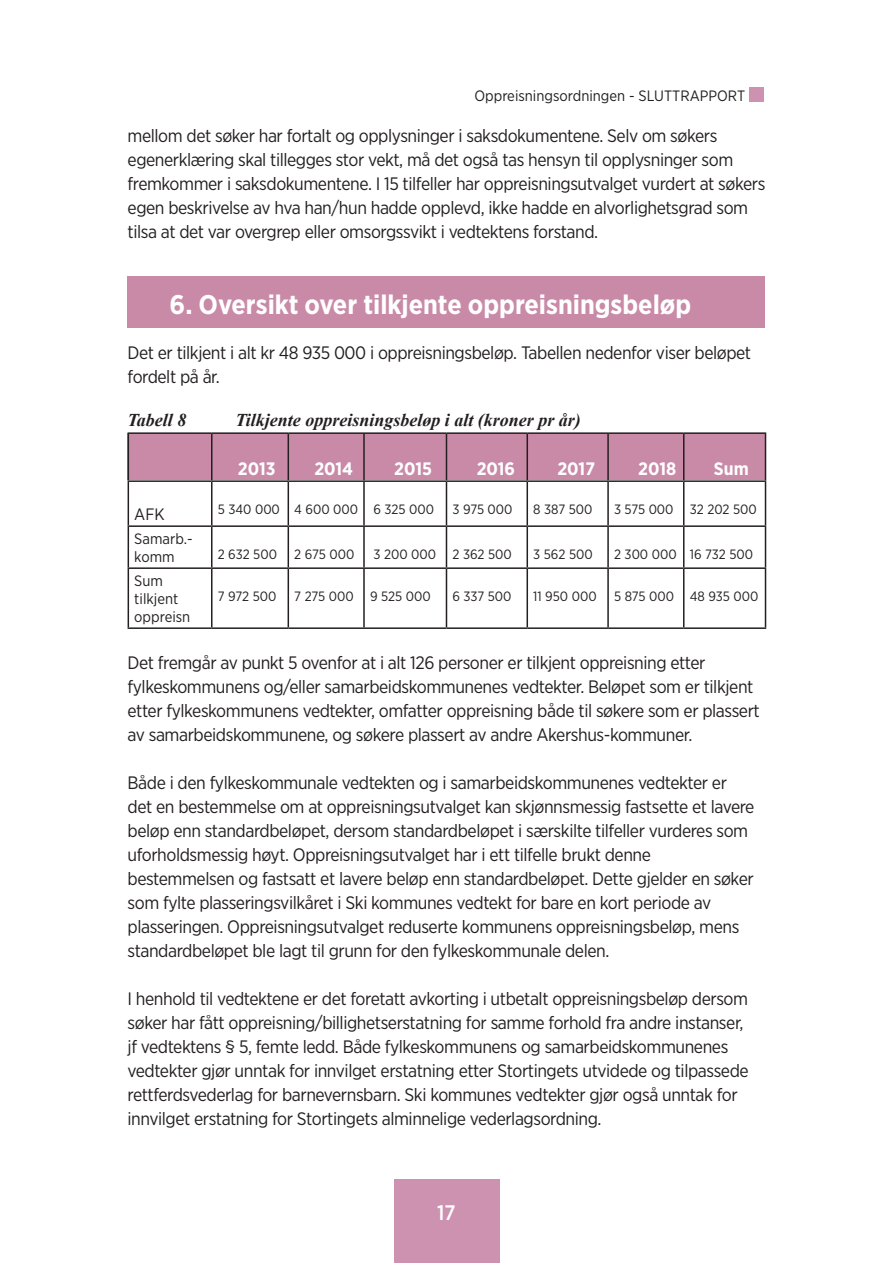
<style>
.page{position:relative;width:893px;height:1263px;background:#fff}
.page>*{position:absolute;margin:0;border:0;box-sizing:border-box;transform-origin:0 0}
.t1{font:700 27px "Gotham Narrow";color:#fff}
.t2{font:500 21px "Gotham Narrow";color:#fff}
.t3{font:18px/24px "Gotham Narrow";letter-spacing:-.025em;color:#231f20}
.t4{font:italic 700 18px "Times New Roman";color:#231f20}
.t5{font:700 18px "Gotham Narrow";color:#fff}
.t6{font:16.5px "Gotham Narrow";color:#231f20}
.t7{font:15px/18px "Gotham Narrow";color:#231f20}
.t8{font:13.5px "Gotham Narrow";color:#231f20}
</style>
<div class="page">
<div style="left:394px;top:1179px;width:106px;height:84px;background:#cc92af"></div>
<div style="left:749px;top:87px;width:15px;height:15px;background:#cc92af"></div>
<div style="left:128px;top:433px;width:637px;height:47px;background:#c98aa8"></div>
<div style="left:128px;top:277px;width:637px;height:51px;background:#c98aa8"></div>
<hr style="left:128px;top:432px;width:84px;height:2px;background:#231f20">
<hr style="left:128px;top:434px;width:1px;height:46px;background:#231f20">
<hr style="left:212px;top:432px;width:76px;height:2px;background:#231f20">
<hr style="left:211px;top:434px;width:1px;height:46px;background:#231f20">
<hr style="left:288px;top:432px;width:76px;height:2px;background:#231f20">
<hr style="left:288px;top:434px;width:1px;height:46px;background:#231f20">
<hr style="left:364px;top:432px;width:82px;height:2px;background:#231f20">
<hr style="left:363px;top:434px;width:2px;height:46px;background:#231f20">
<hr style="left:446px;top:432px;width:81px;height:2px;background:#231f20">
<hr style="left:446px;top:434px;width:1px;height:46px;background:#231f20">
<hr style="left:527px;top:432px;width:81px;height:2px;background:#231f20">
<hr style="left:526px;top:434px;width:2px;height:46px;background:#231f20">
<hr style="left:608px;top:432px;width:76px;height:2px;background:#231f20">
<hr style="left:607px;top:434px;width:2px;height:46px;background:#231f20">
<hr style="left:684px;top:432px;width:82px;height:2px;background:#231f20">
<hr style="left:683px;top:434px;width:1px;height:46px;background:#231f20">
<hr style="left:765px;top:434px;width:1px;height:46px;background:#231f20">
<hr style="left:128px;top:480px;width:84px;height:2px;background:#231f20">
<hr style="left:128px;top:482px;width:1px;height:43px;background:#231f20">
<hr style="left:212px;top:480px;width:76px;height:2px;background:#231f20">
<hr style="left:211px;top:482px;width:1px;height:43px;background:#231f20">
<hr style="left:288px;top:480px;width:76px;height:2px;background:#231f20">
<hr style="left:288px;top:482px;width:1px;height:43px;background:#231f20">
<hr style="left:364px;top:480px;width:82px;height:2px;background:#231f20">
<hr style="left:363px;top:482px;width:2px;height:43px;background:#231f20">
<hr style="left:446px;top:480px;width:81px;height:2px;background:#231f20">
<hr style="left:446px;top:482px;width:1px;height:43px;background:#231f20">
<hr style="left:527px;top:480px;width:81px;height:2px;background:#231f20">
<hr style="left:526px;top:482px;width:2px;height:43px;background:#231f20">
<hr style="left:608px;top:480px;width:76px;height:2px;background:#231f20">
<hr style="left:607px;top:482px;width:2px;height:43px;background:#231f20">
<hr style="left:684px;top:480px;width:82px;height:2px;background:#231f20">
<hr style="left:683px;top:482px;width:1px;height:43px;background:#231f20">
<hr style="left:765px;top:482px;width:1px;height:43px;background:#231f20">
<hr style="left:128px;top:525px;width:84px;height:2px;background:#231f20">
<hr style="left:128px;top:527px;width:1px;height:40px;background:#231f20">
<hr style="left:212px;top:525px;width:76px;height:2px;background:#231f20">
<hr style="left:211px;top:527px;width:1px;height:40px;background:#231f20">
<hr style="left:288px;top:525px;width:76px;height:2px;background:#231f20">
<hr style="left:288px;top:527px;width:1px;height:40px;background:#231f20">
<hr style="left:364px;top:525px;width:82px;height:2px;background:#231f20">
<hr style="left:363px;top:527px;width:2px;height:40px;background:#231f20">
<hr style="left:446px;top:525px;width:81px;height:2px;background:#231f20">
<hr style="left:446px;top:527px;width:1px;height:40px;background:#231f20">
<hr style="left:527px;top:525px;width:81px;height:2px;background:#231f20">
<hr style="left:526px;top:527px;width:2px;height:40px;background:#231f20">
<hr style="left:608px;top:525px;width:76px;height:2px;background:#231f20">
<hr style="left:607px;top:527px;width:2px;height:40px;background:#231f20">
<hr style="left:684px;top:525px;width:82px;height:2px;background:#231f20">
<hr style="left:683px;top:527px;width:1px;height:40px;background:#231f20">
<hr style="left:765px;top:527px;width:1px;height:40px;background:#231f20">
<hr style="left:128px;top:567px;width:84px;height:2px;background:#231f20">
<hr style="left:128px;top:569px;width:1px;height:58px;background:#231f20">
<hr style="left:212px;top:567px;width:76px;height:2px;background:#231f20">
<hr style="left:211px;top:569px;width:1px;height:58px;background:#231f20">
<hr style="left:288px;top:567px;width:76px;height:2px;background:#231f20">
<hr style="left:288px;top:569px;width:1px;height:58px;background:#231f20">
<hr style="left:364px;top:567px;width:82px;height:2px;background:#231f20">
<hr style="left:363px;top:569px;width:2px;height:58px;background:#231f20">
<hr style="left:446px;top:567px;width:81px;height:2px;background:#231f20">
<hr style="left:446px;top:569px;width:1px;height:58px;background:#231f20">
<hr style="left:527px;top:567px;width:81px;height:2px;background:#231f20">
<hr style="left:526px;top:569px;width:2px;height:58px;background:#231f20">
<hr style="left:608px;top:567px;width:76px;height:2px;background:#231f20">
<hr style="left:607px;top:569px;width:2px;height:58px;background:#231f20">
<hr style="left:684px;top:567px;width:82px;height:2px;background:#231f20">
<hr style="left:683px;top:569px;width:1px;height:58px;background:#231f20">
<hr style="left:765px;top:569px;width:1px;height:58px;background:#231f20">
<hr style="left:128px;top:627px;width:84px;height:2px;background:#231f20">
<hr style="left:212px;top:627px;width:76px;height:2px;background:#231f20">
<hr style="left:288px;top:627px;width:76px;height:2px;background:#231f20">
<hr style="left:364px;top:627px;width:82px;height:2px;background:#231f20">
<hr style="left:446px;top:627px;width:81px;height:2px;background:#231f20">
<hr style="left:527px;top:627px;width:81px;height:2px;background:#231f20">
<hr style="left:608px;top:627px;width:76px;height:2px;background:#231f20">
<hr style="left:684px;top:627px;width:82px;height:2px;background:#231f20">
<p class="t7" style="left:474px;top:86px;width:272px">Oppreisningsordningen - SLUTTRAPPORT</p>
<p class="t3" style="left:128px;top:123px;width:639px">mellom det søker har fortalt og opplysninger i saksdokumentene. Selv om søkers egenerklæring skal tillegges stor vekt, må det også tas hensyn til opplysninger som fremkommer i saksdokumentene. I 15 tilfeller har oppreisningsutvalget vurdert at søkers egen beskrivelse av hva han/hun hadde opplevd, ikke hadde en alvorlighetsgrad som tilsa at det var overgrep eller omsorgssvikt i vedtektens forstand.</p>
<p class="t1" style="left:170px;top:287px;width:523px">6. Oversikt over tilkjente oppreisningsbeløp</p>
<p class="t3" style="left:128px;top:340px;width:625px">Det er tilkjent i alt kr 48 935 000 i oppreisningsbeløp. Tabellen nedenfor viser beløpet fordelt på år.</p>
<p class="t4" style="left:128px;top:408px;width:60px">Tabell 8</p>
<p class="t4" style="left:236px;top:408px;width:347px">Tilkjente oppreisningsbeløp i alt (kroner pr år)</p>
<p class="t5" style="left:238px;top:457px;width:39px">2013</p>
<p class="t5" style="left:314px;top:457px;width:40px">2014</p>
<p class="t5" style="left:394px;top:457px;width:39px">2015</p>
<p class="t5" style="left:477px;top:457px;width:40px">2016</p>
<p class="t5" style="left:557px;top:457px;width:39px">2017</p>
<p class="t5" style="left:638px;top:457px;width:39px">2018</p>
<p class="t5" style="left:714px;top:457px;width:36px">Sum</p>
<p class="t6" style="left:134px;top:504px;width:32px">AFK</p>
<p class="t8" style="left:218px;top:501px;width:64px">5 340 000</p>
<p class="t8" style="left:294px;top:501px;width:65px">4 600 000</p>
<p class="t8" style="left:373px;top:501px;width:62px">6 325 000</p>
<p class="t8" style="left:452px;top:501px;width:62px">3 975 000</p>
<p class="t8" style="left:533px;top:501px;width:61px">8 387 500</p>
<p class="t8" style="left:614px;top:501px;width:61px">3 575 000</p>
<p class="t8" style="left:690px;top:501px;width:69px">32 202 500</p>
<p class="t7" style="left:134px;top:530px;width:60px">Samarb.-</p>
<p class="t7" style="left:134px;top:548px;width:42px">komm</p>
<p class="t8" style="left:218px;top:546px;width:61px">2 632 500</p>
<p class="t8" style="left:294px;top:546px;width:62px">2 675 000</p>
<p class="t8" style="left:373px;top:546px;width:64px">3 200 000</p>
<p class="t8" style="left:452px;top:546px;width:61px">2 362 500</p>
<p class="t8" style="left:533px;top:546px;width:61px">3 562 500</p>
<p class="t8" style="left:614px;top:546px;width:64px">2 300 000</p>
<p class="t8" style="left:690px;top:546px;width:65px">16 732 500</p>
<p class="t7" style="left:134px;top:572px;width:30px">Sum</p>
<p class="t7" style="left:134px;top:590px;width:58px">tilkjent oppreisn</p>
<p class="t8" style="left:218px;top:588px;width:60px">7 972 500</p>
<p class="t8" style="left:294px;top:588px;width:61px">7 275 000</p>
<p class="t8" style="left:370px;top:588px;width:62px">9 525 000</p>
<p class="t8" style="left:452px;top:588px;width:61px">6 337 500</p>
<p class="t8" style="left:533px;top:588px;width:65px">11 950 000</p>
<p class="t8" style="left:614px;top:588px;width:62px">5 875 000</p>
<p class="t8" style="left:690px;top:588px;width:70px">48 935 000</p>
<p class="t3" style="left:128px;top:650px;width:579px">Det fremgår av punkt 5 ovenfor at i alt 126 personer er tilkjent oppreisning etter</p>
<p class="t3" style="left:128px;top:674px;width:634px">fylkeskommunens og/eller samarbeidskommunenes vedtekter. Beløpet som er tilkjent etter fylkeskommunens vedtekter, omfatter oppreisning både til søkere som er plassert av samarbeidskommunene, og søkere plassert av andre Akershus-kommuner.</p>
<p class="t3" style="left:128px;top:770px;width:628px">Både i den fylkeskommunale vedtekten og i samarbeidskommunenes vedtekter er det en bestemmelse om at oppreisningsutvalget kan skjønnsmessig fastsette et lavere beløp enn standardbeløpet, dersom standardbeløpet i særskilte tilfeller vurderes som uforholdsmessig høyt. Oppreisningsutvalget har i ett tilfelle brukt denne</p>
<p class="t3" style="left:128px;top:866px;width:628px">bestemmelsen og fastsatt et lavere beløp enn standardbeløpet. Dette gjelder en søker som fylte plasseringsvilkåret i Ski kommunes vedtekt for bare en kort periode av</p>
<p class="t3" style="left:128px;top:914px;width:613px">plasseringen. Oppreisningsutvalget reduserte kommunens oppreisningsbeløp, mens standardbeløpet ble lagt til grunn for den fylkeskommunale delen.</p>
<p class="t3" style="left:128px;top:986px;width:623px">I henhold til vedtektene er det foretatt avkorting i utbetalt oppreisningsbeløp dersom søker har fått oppreisning/billighetserstatning for samme forhold fra andre instanser, jf vedtektens § 5, femte ledd. Både fylkeskommunens og samarbeidskommunenes vedtekter gjør unntak for innvilget erstatning etter Stortingets utvidede og tilpassede rettferdsvederlag for barnevernsbarn. Ski kommunes vedtekter gjør også unntak for innvilget erstatning for Stortingets alminnelige vederlagsordning.</p>
<p class="t2" style="left:437px;top:1199px;width:20px">17</p>
</div>
